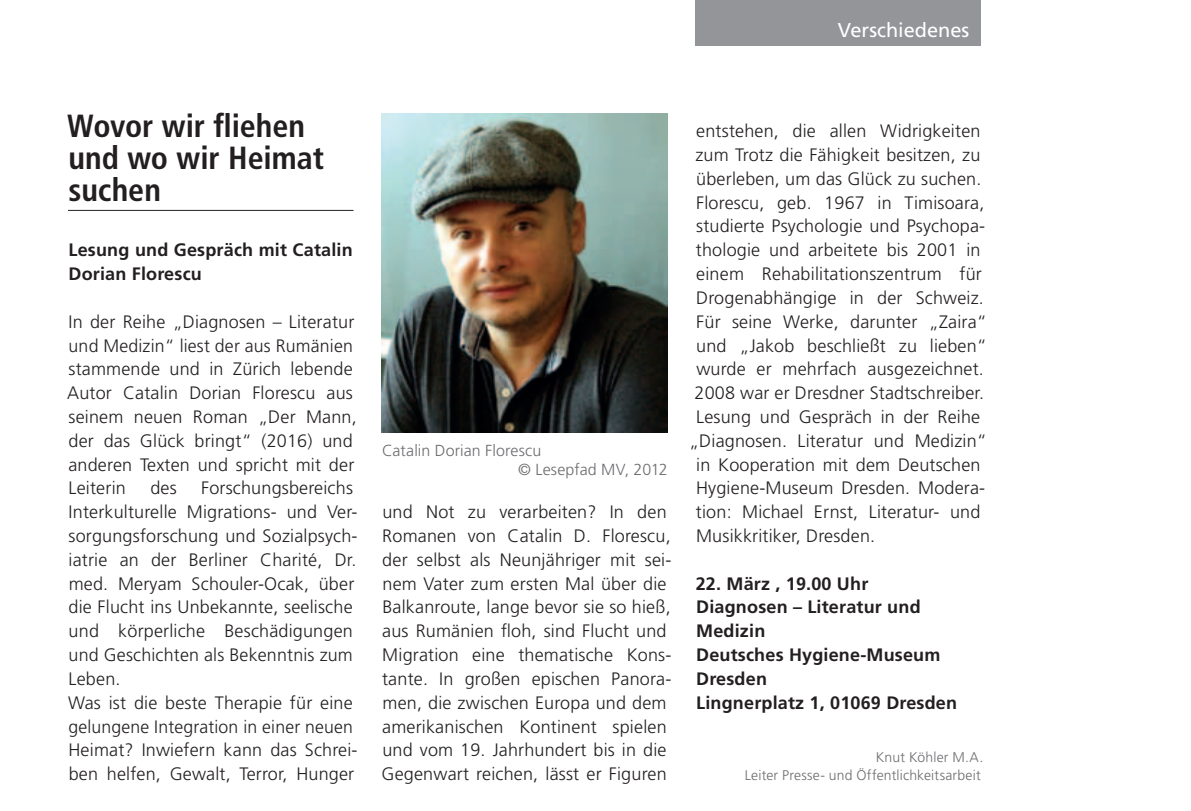
<style>
.page{position:relative;width:1191px;height:811px;background:#fff}
.page>*{position:absolute;margin:0;border:0;box-sizing:border-box;transform-origin:0 0}
.Überschrift{font:700 condensed 32px/32px "Frutiger";color:#231f20}
.t1{font:20px "Frutiger";color:#fff}
.Text_allgemein{font:300 18px/23.8px "Frutiger";letter-spacing:.01em;color:#231f20}
.Text_allgemein-2{font:700 18px/23.8px "Frutiger";letter-spacing:.01em;color:#231f20}
.Bildunterschrift{font:300 16px "Frutiger";letter-spacing:.005em;color:#6c6d70}
.Autoren{font:300 14px "Frutiger";letter-spacing:.01em;color:#6c6d70}
</style>
<div class="page">
<hr style="left:68px;top:210px;width:285px;height:1px;background:#231f20">
<div style="left:695px;top:0;width:286px;height:45px;background:#939598"></div>
<img style="left:382px;top:113px;width:285px;height:319px">
<p class="t1" style="left:838px;top:18px;width:133px">Verschiedenes</p>
<p class="Überschrift" style="left:67px;top:110px;width:258px">Wovor wir fliehen und wo wir Heimat suchen</p>
<p class="Text_allgemein-2" style="left:69px;top:238px;width:286px">Lesung und Gespräch mit Catalin<br>Dorian Florescu</p>
<p class="Text_allgemein" style="left:67px;top:310px;width:291px">In der Reihe „Diagnosen – Literatur und Medizin“ liest der aus Rumänien stammende und in Zürich lebende<br>Autor Catalin Dorian Florescu aus seinem neuen Roman „Der Mann, der das Glück bringt“ (2016) und anderen Texten und spricht mit der<br>Leiterin</p>
<p class="Text_allgemein" style="left:68px;top:476px;width:291px;text-indent:133px">Forschungsbereichs<br>Interkulturelle Migrations- und Ver&shy;sorgungsforschung und Sozialpsych&shy;iatrie an der Berliner Charité, Dr. med. Meryam Schouler-Ocak, über die Flucht ins Unbekannte, seelische und körperliche Beschädigungen und Geschichten als Bekenntnis zum<br>Leben.</p>
<p class="Text_allgemein" style="left:68px;top:691px;width:291px">Was ist die beste Therapie für eine gelungene Integration in einer neuen Heimat? Inwiefern kann das Schrei&shy;ben helfen, Gewalt, Terror, Hunger</p>
<p class="Text_allgemein" style="left:150px;top:476px;width:28px">des</p>
<p class="Bildunterschrift" style="left:382px;top:441px;width:161px">Catalin Dorian Florescu</p>
<p class="Bildunterschrift" style="left:518px;top:460px;width:151px">© Lesepfad MV, 2012</p>
<p class="Text_allgemein" style="left:381px;top:500px;width:291px">und Not zu verarbeiten? In den Romanen von Catalin D. Florescu, der selbst als Neunjähriger mit sei&shy;nem Vater zum ersten Mal über die Balkanroute, lange bevor sie so hieß, aus Rumänien floh, sind Flucht und Migration eine thematische Kons&shy;tante. In großen epischen Panora&shy;men, die zwischen Europa und dem amerikanischen Kontinent spielen und vom 19. Jahrhundert bis in die Gegenwart reichen, lässt er Figuren</p>
<p class="Text_allgemein" style="left:695px;top:119px;width:287px;text-align:justify">entstehen, die allen Widrigkeiten zum Trotz die Fähigkeit besitzen, zu überleben, um das Glück zu suchen.</p>
<p class="Text_allgemein" style="left:694px;top:190px;width:294px">Florescu, geb. 1967 in Timisoara, studierte Psychologie und Psychopa&shy;thologie und arbeitete bis 2001 in einem Rehabilitationszentrum für Drogenabhängige in der Schweiz.<br>Für seine Werke, darunter „Zaira“ und „Jakob beschließt zu lieben“ wurde er mehrfach ausgezeichnet.<br>2008 war er Dresdner Stadtschreiber.</p>
<p class="Text_allgemein" style="left:696px;top:405px;width:285px">Lesung und Gespräch in der Reihe</p>
<p class="Text_allgemein" style="left:689px;top:429px;width:299px">„Diagnosen. Literatur und Medizin“</p>
<p class="Text_allgemein" style="left:696px;top:452px;width:286px">in Kooperation mit dem Deutschen</p>
<p class="Text_allgemein" style="left:696px;top:476px;width:291px">Hygiene-Museum Dresden. Modera-</p>
<p class="Text_allgemein" style="left:696px;top:500px;width:286px">tion: Michael Ernst, Literatur- und</p>
<p class="Text_allgemein" style="left:696px;top:524px;width:180px">Musikkritiker, Dresden.</p>
<p class="Text_allgemein-2" style="left:696px;top:571px;width:174px">22. März , 19.00 Uhr</p>
<p class="Text_allgemein-2" style="left:696px;top:595px;width:226px">Diagnosen – Literatur und<br>Medizin</p>
<p class="Text_allgemein-2" style="left:696px;top:643px;width:246px">Deutsches Hygiene-Museum<br>Dresden</p>
<p class="Text_allgemein-2" style="left:696px;top:690px;width:262px">Lingnerplatz 1, 01069 Dresden</p>
<p class="Autoren" style="left:875px;top:749px;width:109px">Knut Köhler M.A.</p>
<p class="Autoren" style="left:744px;top:767px;width:237px">Leiter Presse- und Öffentlichkeitsarbeit</p>
</div>
